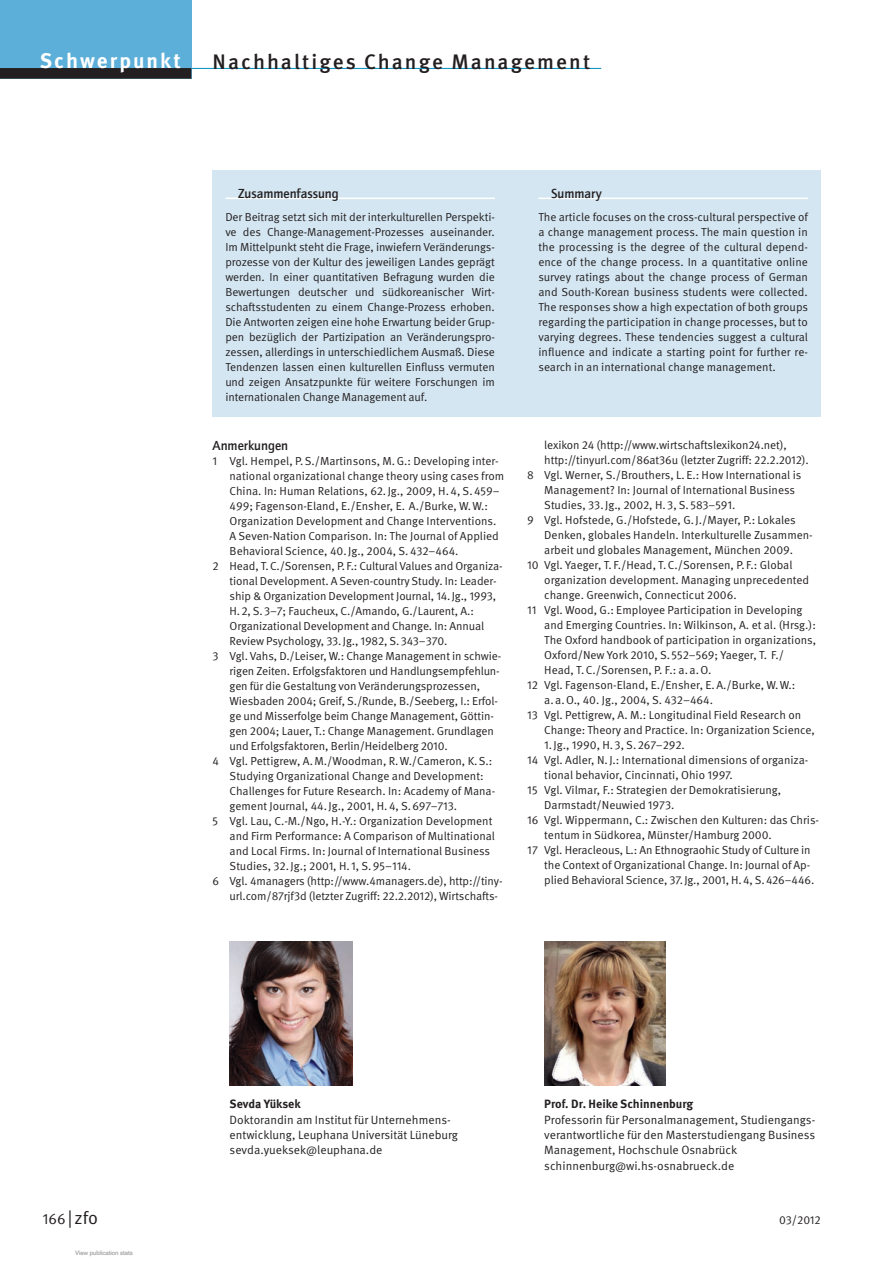
<style>
.page{position:relative;width:893px;height:1263px;background:#fff}
.page>*{position:absolute;margin:0;border:0;box-sizing:border-box;transform-origin:0 0}
.t1{font:500 21px "Meta Pro";letter-spacing:.1em;color:#231f20}
.t2{font:700 21px "Meta Pro";letter-spacing:.095em;color:#fff}
.t3{font:18px "Meta Pro Norm";color:#231f20}
.t4{font:500 13.5px "ITC Quay Sans Com";color:#231f20}
.t5{font:12px/15.3px "Meta Pro Norm";color:#231f20}
.t6{font:700 12px "Meta Pro";color:#231f20}
.t7{font:11.7px/15px "Meta Pro Norm";letter-spacing:-.01em;color:#231f20;text-align:justify}
.t8{font:6px "Helvetica";color:#b4b4b4}
.s1{font-size:15px}
</style>
<div class="page">
<hr style="left:176px;top:68px;width:425px;height:1px;background:#008ec4">
<div style="left:0;top:0;width:191px;height:79px;background:#5cafd8"></div>
<div style="left:0;top:68px;width:191px;height:11px;background:#231f20"></div>
<div style="left:213px;top:170px;width:608px;height:247px;background:#d4e6f2"></div>
<hr style="left:225px;top:198px;width:270px;height:1px;background:#fff">
<hr style="left:538px;top:198px;width:270px;height:1px;background:#fff">
<img style="left:230px;top:941px;width:123px;height:144px">
<img style="left:544px;top:941px;width:122px;height:144px">
<h1 class="t2" style="left:40px;top:44px;width:143px">Schwerpunkt</h1>
<h1 class="t1" style="left:213px;top:45px;width:379px">Nachhaltiges Change Management</h1>
<p class="t4" style="left:238px;top:185px;width:102px">Zusammenfassung</p>
<p class="t7" style="left:225px;top:209px;width:271px">Der Beitrag setzt sich mit der interkulturellen Perspekti&shy;ve des Change-Management-Prozesses auseinander.<br>Im Mittelpunkt steht die Frage, inwiefern Veränderungs&shy;prozesse von der Kultur des jeweiligen Landes geprägt werden. In einer quantitativen Befragung wurden die Bewertungen deutscher und südkoreanischer Wirt&shy;schaftsstudenten zu einem Change-Prozess erhoben.<br>Die Antworten zeigen eine hohe Erwartung beider Grup&shy;pen bezüglich der Partizipation an Veränderungspro&shy;zessen, allerdings in unterschiedlichem Ausmaß. Diese Tendenzen lassen einen kulturellen Einfluss vermuten und zeigen Ansatzpunkte für weitere Forschungen im internationalen Change Management auf.</p>
<p class="t4" style="left:213px;top:437px;width:77px">Anmerkungen</p>
<p class="t7" style="left:213px;top:452px;width:288px">1 Vgl. Hempel, P. S./Martinsons, M. G.: Developing inter-</p>
<p class="t7" style="left:230px;top:467px;width:276px">national organizational change theory using cases from</p>
<p class="t7" style="left:230px;top:482px;width:272px">China. In: Human Relations, 62. Jg., 2009, H. 4, S. 459–</p>
<p class="t7" style="left:230px;top:497px;width:260px">499; Fagenson-Eland, E./Ensher, E. A./Burke, W. W.:</p>
<p class="t7" style="left:230px;top:512px;width:268px">Organization Development and Change Interventions.</p>
<p class="t7" style="left:230px;top:527px;width:271px">A Seven-Nation Comparison. In: The Journal of Applied</p>
<p class="t7" style="left:230px;top:542px;width:230px">Behavioral Science, 40. Jg., 2004, S. 432–464.</p>
<p class="t7" style="left:213px;top:557px;width:292px">2 Head, T.C./Sorensen, P.F.: Cultural Values and Organiza-</p>
<p class="t7" style="left:230px;top:572px;width:268px">tional Development. A Seven-country Study. In: Leader-</p>
<p class="t7" style="left:230px;top:587px;width:268px">ship &amp; Organization Development Journal, 14.Jg., 1993,</p>
<p class="t7" style="left:230px;top:602px;width:246px">H.2, S.3–7; Faucheux, C./Amando, G./Laurent, A.:</p>
<p class="t7" style="left:230px;top:617px;width:256px">Organizational Development and Change. In: Annual</p>
<p class="t7" style="left:230px;top:632px;width:219px">Review Psychology, 33.Jg., 1982, S.343–370.</p>
<p class="t7" style="left:213px;top:647px;width:290px">3 Vgl. Vahs, D./Leiser, W.: Change Management in schwie-</p>
<p class="t7" style="left:230px;top:662px;width:272px">rigen Zeiten. Erfolgsfaktoren und Handlungsempfehlun-</p>
<p class="t7" style="left:230px;top:677px;width:252px">gen für die Gestaltung von Veränderungsprozessen,</p>
<p class="t7" style="left:230px;top:692px;width:270px">Wiesbaden 2004; Greif, S./Runde, B./Seeberg, I.: Erfol-</p>
<p class="t7" style="left:230px;top:707px;width:266px">ge und Misserfolge beim Change Management, Göttin-</p>
<p class="t7" style="left:230px;top:722px;width:266px">gen 2004; Lauer, T.: Change Management. Grundlagen</p>
<p class="t7" style="left:230px;top:737px;width:220px">und Erfolgsfaktoren, Berlin/Heidelberg 2010.</p>
<p class="t7" style="left:213px;top:752px;width:281px">4 Vgl. Pettigrew, A. M./Woodman, R. W./Cameron, K. S.:</p>
<p class="t7" style="left:230px;top:767px;width:255px">Studying Organizational Change and Development:</p>
<p class="t7" style="left:230px;top:782px;width:267px">Challenges for Future Research. In: Academy of Mana-</p>
<p class="t7" style="left:230px;top:797px;width:229px">gement Journal, 44. Jg., 2001, H. 4, S. 697–713.</p>
<p class="t7" style="left:213px;top:812px;width:281px">5 Vgl. Lau, C.-M./Ngo, H.-Y.: Organization Development</p>
<p class="t7" style="left:230px;top:827px;width:267px">and Firm Performance: A Comparison of Multinational</p>
<p class="t7" style="left:230px;top:842px;width:262px">and Local Firms. In: Journal of International Business</p>
<p class="t7" style="left:230px;top:857px;width:183px">Studies, 32. Jg.; 2001, H. 1, S. 95–114.</p>
<p class="t7" style="left:213px;top:872px;width:291px">6 Vgl. 4managers (http://www.4managers.de), http://tiny-</p>
<p class="t7" style="left:230px;top:887px;width:270px">url.com/87rjf3d (letzter Zugriff: 22.2.2012), Wirtschafts-</p>
<p class="t4" style="left:551px;top:185px;width:52px">Summary</p>
<p class="t7" style="left:538px;top:209px;width:271px">The article focuses on the cross-cultural perspective of a change management process. The main question in the processing is the degree of the cultural depend&shy;ence of the change process. In a quantitative online survey ratings about the change process of German and South-Korean business students were collected.<br>The responses show a high expectation of both groups regarding the participation in change processes, but to varying degrees. These tendencies suggest a cultural influence and indicate a starting point for further re&shy;search in an international change management.</p>
<p class="t7" style="left:544px;top:437px;width:244px">lexikon 24 (http://www.wirtschaftslexikon24.net),</p>
<p class="t7" style="left:544px;top:452px;width:266px">http://tinyurl.com/86at36u (letzter Zugriff: 22.2.2012).</p>
<p class="t7" style="left:527px;top:467px;width:275px">8 Vgl. Werner, S./Brouthers, L. E.: How International is</p>
<p class="t7" style="left:544px;top:482px;width:252px">Management? In: Journal of International Business</p>
<p class="t7" style="left:544px;top:497px;width:193px">Studies, 33. Jg., 2002, H. 3, S. 583–591.</p>
<p class="t7" style="left:527px;top:512px;width:270px">9 Vgl. Hofstede, G./Hofstede, G. J./Mayer, P.: Lokales</p>
<p class="t7" style="left:544px;top:527px;width:270px">Denken, globales Handeln. Interkulturelle Zusammen-</p>
<p class="t7" style="left:544px;top:542px;width:250px">arbeit und globales Management, München 2009.</p>
<p class="t7" style="left:527px;top:557px;width:267px">10 Vgl. Yaeger, T. F./Head, T. C./Sorensen, P. F.: Global</p>
<p class="t7" style="left:544px;top:572px;width:266px">organization development. Managing unprecedented</p>
<p class="t7" style="left:544px;top:587px;width:194px">change. Greenwich, Connecticut 2006.</p>
<p class="t7" style="left:527px;top:602px;width:277px">11 Vgl. Wood, G.: Employee Participation in Developing</p>
<p class="t7" style="left:544px;top:617px;width:273px">and Emerging Countries. In: Wilkinson, A. et al. (Hrsg.):</p>
<p class="t7" style="left:544px;top:632px;width:273px">The Oxford handbook of participation in organizations,</p>
<p class="t7" style="left:544px;top:647px;width:241px">Oxford/New York 2010, S. 552–569; Yaeger, T. F./</p>
<p class="t7" style="left:544px;top:662px;width:168px">Head, T. C./Sorensen, P. F.: a. a. O.</p>
<p class="t7" style="left:527px;top:677px;width:270px">12 Vgl. Fagenson-Eland, E./Ensher, E. A./Burke, W. W.:</p>
<p class="t7" style="left:544px;top:692px;width:170px">a. a. O., 40. Jg., 2004, S. 432–464.</p>
<p class="t7" style="left:527px;top:707px;width:275px">13 Vgl. Pettigrew, A. M.: Longitudinal Field Research on</p>
<p class="t7" style="left:544px;top:722px;width:272px">Change: Theory and Practice. In: Organization Science,</p>
<p class="t7" style="left:544px;top:737px;width:142px">1. Jg., 1990, H. 3, S. 267–292.</p>
<p class="t7" style="left:527px;top:752px;width:283px">14 Vgl. Adler, N. J.: International dimensions of organiza-</p>
<p class="t7" style="left:544px;top:767px;width:190px">tional behavior, Cincinnati, Ohio 1997.</p>
<p class="t7" style="left:527px;top:782px;width:255px">15 Vgl. Vilmar, F.: Strategien der Demokratisierung,</p>
<p class="t7" style="left:544px;top:797px;width:132px">Darmstadt/Neuwied 1973.</p>
<p class="t7" style="left:527px;top:812px;width:293px">16 Vgl. Wippermann, C.: Zwischen den Kulturen: das Chris-</p>
<p class="t7" style="left:544px;top:827px;width:229px">tentum in Südkorea, Münster/Hamburg 2000.</p>
<p class="t7" style="left:527px;top:842px;width:285px">17 Vgl. Heracleous, L.: An Ethnograohic Study of Culture in</p>
<p class="t7" style="left:544px;top:857px;width:267px">the Context of Organizational Change. In: Journal of Ap-</p>
<p class="t7" style="left:544px;top:872px;width:272px">plied Behavioral Science, 37.Jg., 2001, H.4, S.426–446.</p>
<p class="t6" style="left:230px;top:1095px;width:73px">Sevda Yüksek</p>
<p class="t5" style="left:230px;top:1111px;width:230px">Doktorandin am Institut für Unternehmens&shy;entwicklung, Leuphana Universität Lüneburg sevda.yueksek@leuphana.de</p>
<p class="t6" style="left:544px;top:1095px;width:150px">Prof. Dr. Heike Schinnenburg</p>
<p class="t5" style="left:544px;top:1111px;width:273px">Professorin für Personalmanagement, Studiengangs&shy;verantwortliche für den Masterstudiengang Business Management, Hochschule Osnabrück schinnenburg@wi.hs-osnabrueck.de</p>
<h2 class="t3" style="left:43px;top:1204px;width:57px"><span class="s1">166</span> | zfo</h2>
<p class="t7" style="left:779px;top:1211px;width:43px">03/2012</p>
<p class="t8" style="left:75px;top:1251px;width:59px">View publication stats</p>
</div>
